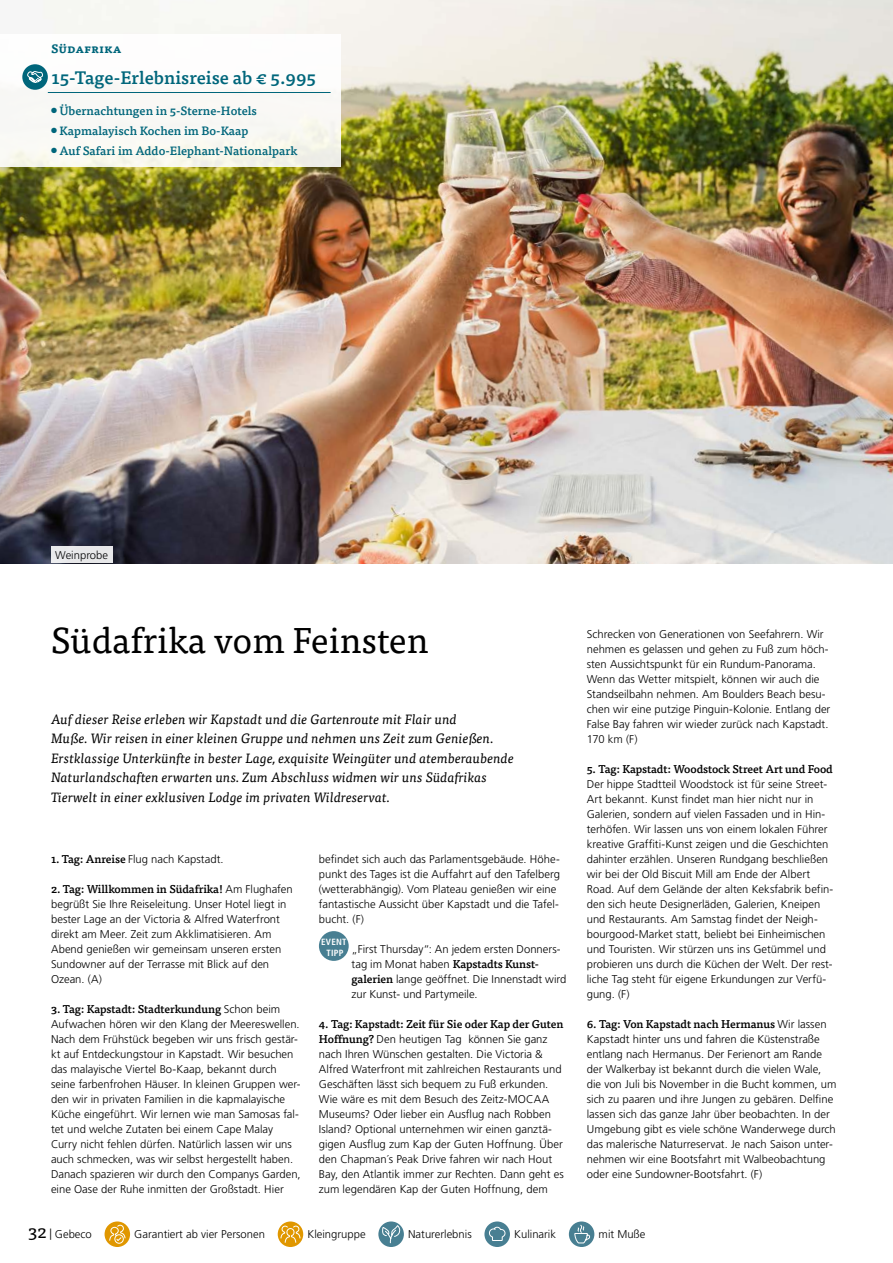
<style>
.page{position:relative;width:893px;height:1263px;background:#fff}
.page>*{position:absolute;margin:0;border:0;box-sizing:border-box;transform-origin:0 0}
.t1{font:36px "Tisa OT";color:#000}
.t2{font:500 18px "Tisa OT";color:#00667b}
.t3{font:italic 13.5px/19.5px "Tisa OT";letter-spacing:.005em;color:#000}
.t4{font:500 12px "Tisa OT";color:#00667b}
.t5{font:700 12px "Tisa OT";color:#00667b}
.t6{font:300 11.25px/15px "Frutiger LT Pro";color:#000}
.t7{font:500 11.25px "Tisa OT";letter-spacing:-.01em;color:#000}
.t8{font:700 condensed 9px "Frutiger LT Pro";letter-spacing:.03em;color:#fff}
.s1{font-family:"Tisa OT";font-weight:500}
.s2{font-family:"Frutiger LT Pro";font-weight:300}
.s3{font-family:"Tisa OT";font-weight:400;font-size:18px}
</style>
<div class="page">
<img style="left:0;top:0;width:893px;height:563px">
<div style="left:0;top:34px;width:341px;height:133px;background:#faf9f5"></div>
<div style="left:319px;top:931px;width:30px;height:30px;background:#487f92;border-radius:50%"></div>
<hr style="left:48px;top:92px;width:283px;height:1px;background:#00667b">
<svg style="left:22px;top:64px;width:26px;height:26px"></svg>
<svg style="left:26px;top:70px;width:18px;height:14px"></svg>
<div style="left:51px;top:546px;width:61px;height:17px;background:#e8e8ea"></div>
<div style="left:105px;top:1221px;width:25px;height:26px;background:#e09700;border-radius:50%"></div>
<svg style="left:109px;top:1224px;width:17px;height:20px"></svg>
<div style="left:278px;top:1221px;width:25px;height:26px;background:#e09700;border-radius:50%"></div>
<svg style="left:280px;top:1225px;width:21px;height:18px"></svg>
<svg style="left:378px;top:1221px;width:26px;height:26px"></svg>
<svg style="left:382px;top:1222px;width:19px;height:21px"></svg>
<div style="left:484px;top:1221px;width:26px;height:26px;background:#487f92;border-radius:50%"></div>
<svg style="left:489px;top:1226px;width:17px;height:15px"></svg>
<div style="left:569px;top:1221px;width:25px;height:26px;background:#487f92;border-radius:50%"></div>
<svg style="left:574px;top:1224px;width:17px;height:20px"></svg>
<p class="t5" style="left:51px;top:41px;width:72px">Südafrika</p>
<h2 class="t2" style="left:52px;top:66px;width:266px">15-Tage-Erlebnisreise ab € 5.995</h2>
<p class="t4" style="left:51px;top:103px;width:207px">● Übernachtungen in 5-Sterne-Hotels</p>
<p class="t4" style="left:51px;top:123px;width:199px">● Kapmalayisch Kochen im Bo-Kaap</p>
<p class="t4" style="left:51px;top:143px;width:248px">● Auf Safari im Addo-Elephant-Nationalpark</p>
<p class="t6" style="left:55px;top:548px;width:54px">Weinprobe</p>
<h1 class="t1" style="left:51px;top:619px;width:379px">Südafrika vom Feinsten</h1>
<p class="t3" style="left:51px;top:709px;width:464px">Auf dieser Reise erleben wir Kapstadt und die Gartenroute mit Flair und<br>Muße. Wir reisen in einer kleinen Gruppe und nehmen uns Zeit zum Genießen.<br>Erstklassige Unterkünfte in bester Lage, exquisite Weingüter und atemberaubende Naturlandschaften erwarten uns. Zum Abschluss widmen wir uns Südafrikas Tierwelt in einer exklusiven Lodge im privaten Wildreservat.</p>
<p class="t6" style="left:51px;top:852px;width:174px"><span class="s1">1. Tag: Anreise</span> Flug nach Kapstadt.</p>
<p class="t7" style="left:51px;top:882px;width:243px">2. Tag: Willkommen in Südafrika! <span class="s2">Am Flughafen</span></p>
<p class="t6" style="left:51px;top:897px;width:237px">begrüßt Sie Ihre Reiseleitung. Unser Hotel liegt in bester Lage an der Victoria &amp; Alfred Waterfront direkt am Meer. Zeit zum Akklimatisieren. Am Abend genießen wir gemeinsam unseren ersten Sundowner auf der Terrasse mit Blick auf den Ozean. (A)</p>
<p class="t7" style="left:51px;top:1002px;width:231px">3. Tag: Kapstadt: Stadterkundung <span class="s2">Schon beim</span></p>
<p class="t6" style="left:51px;top:1017px;width:251px">Aufwachen hören wir den Klang der Meereswellen.<br>Nach dem Frühstück begeben wir uns frisch gestär&shy;kt auf Entdeckungstour in Kapstadt. Wir besuchen das malayische Viertel Bo-Kaap, bekannt durch seine farbenfrohen Häuser. In kleinen Gruppen wer&shy;den wir in privaten Familien in die kapmalayische Küche eingeführt. Wir lernen wie man Samosas fal&shy;tet und welche Zutaten bei einem Cape Malay Curry nicht fehlen dürfen. Natürlich lassen wir uns auch schmecken, was wir selbst hergestellt haben.<br>Danach spazieren wir durch den Companys Garden, eine Oase der Ruhe inmitten der Großstadt. Hier</p>
<p class="t6" style="left:319px;top:852px;width:243px">befindet sich auch das Parlamentsgebäude. Höhe&shy;punkt des Tages ist die Auffahrt auf den Tafelberg (wetterabhängig). Vom Plateau genießen wir eine fantastische Aussicht über Kapstadt und die Tafel&shy;bucht. (F)</p>
<p class="t8" style="left:321px;top:937px;width:27px">EVENT</p>
<p class="t6" style="left:352px;top:942px;width:216px;text-indent:-25px"><sub>TIPP</sub> „First Thursday“: An jedem ersten Donners&shy;tag im Monat haben <span class="s1">Kapstadts Kunst&shy;galerien</span> lange geöffnet. Die Innenstadt wird zur Kunst- und Partymeile.</p>
<p class="t7" style="left:319px;top:1017px;width:246px">4. Tag: Kapstadt: Zeit für Sie oder Kap der Guten</p>
<p class="t6" style="left:319px;top:1032px;width:246px"><span class="s1">Hoffnung?</span> Den heutigen Tag können Sie ganz nach Ihren Wünschen gestalten. Die Victoria &amp; Alfred Waterfront mit zahlreichen Restaurants und Geschäften lässt sich bequem zu Fuß erkunden.<br>Wie wäre es mit dem Besuch des Zeitz-MOCAA Museums? Oder lieber ein Ausflug nach Robben Island? Optional unternehmen wir einen ganztä&shy;gigen Ausflug zum Kap der Guten Hoffnung. Über den Chapman´s Peak Drive fahren wir nach Hout Bay, den Atlantik immer zur Rechten. Dann geht es zum legendären Kap der Guten Hoffnung, dem</p>
<p class="t6" style="left:587px;top:627px;width:245px">Schrecken von Generationen von Seefahrern. Wir nehmen es gelassen und gehen zu Fuß zum höch&shy;sten Aussichtspunkt für ein Rundum-Panorama.<br>Wenn das Wetter mitspielt, können wir auch die Standseilbahn nehmen. Am Boulders Beach besu&shy;chen wir eine putzige Pinguin-Kolonie. Entlang der False Bay fahren wir wieder zurück nach Kapstadt.<br>170 km (F)</p>
<p class="t7" style="left:587px;top:762px;width:248px">5. Tag: Kapstadt: Woodstock Street Art und Food</p>
<p class="t6" style="left:587px;top:777px;width:248px">Der hippe Stadtteil Woodstock ist für seine Street-Art bekannt. Kunst findet man hier nicht nur in Galerien, sondern auf vielen Fassaden und in Hin&shy;terhöfen. Wir lassen uns von einem lokalen Führer kreative Graffiti-Kunst zeigen und die Geschichten dahinter erzählen. Unseren Rundgang beschließen wir bei der Old Biscuit Mill am Ende der Albert Road. Auf dem Gelände der alten Keksfabrik befin&shy;den sich heute Designerläden, Galerien, Kneipen und Restaurants. Am Samstag findet der Neigh&shy;bourgood-Market statt, beliebt bei Einheimischen und Touristen. Wir stürzen uns ins Getümmel und probieren uns durch die Küchen der Welt. Der rest&shy;liche Tag steht für eigene Erkundungen zur Verfü&shy;gung. (F)</p>
<p class="t7" style="left:587px;top:1017px;width:241px">6. Tag: Von Kapstadt nach Hermanus <span class="s2">Wir lassen</span></p>
<p class="t6" style="left:587px;top:1032px;width:251px">Kapstadt hinter uns und fahren die Küstenstraße entlang nach Hermanus. Der Ferienort am Rande der Walkerbay ist bekannt durch die vielen Wale, die von Juli bis November in die Bucht kommen, um sich zu paaren und ihre Jungen zu gebären. Delfine lassen sich das ganze Jahr über beobachten. In der Umgebung gibt es viele schöne Wanderwege durch das malerische Naturreservat. Je nach Saison unter&shy;nehmen wir eine Bootsfahrt mit Walbeobachtung oder eine Sundowner-Bootsfahrt. (F)</p>
<p class="t6" style="left:29px;top:1227px;width:65px"><span class="s3">32</span> | Gebeco</p>
<p class="t6" style="left:134px;top:1227px;width:132px">Garantiert ab vier Personen</p>
<p class="t6" style="left:307px;top:1227px;width:60px">Kleingruppe</p>
<p class="t6" style="left:408px;top:1227px;width:65px">Naturerlebnis</p>
<p class="t6" style="left:514px;top:1227px;width:43px">Kulinarik</p>
<p class="t6" style="left:599px;top:1227px;width:48px">mit Muße</p>
</div>
